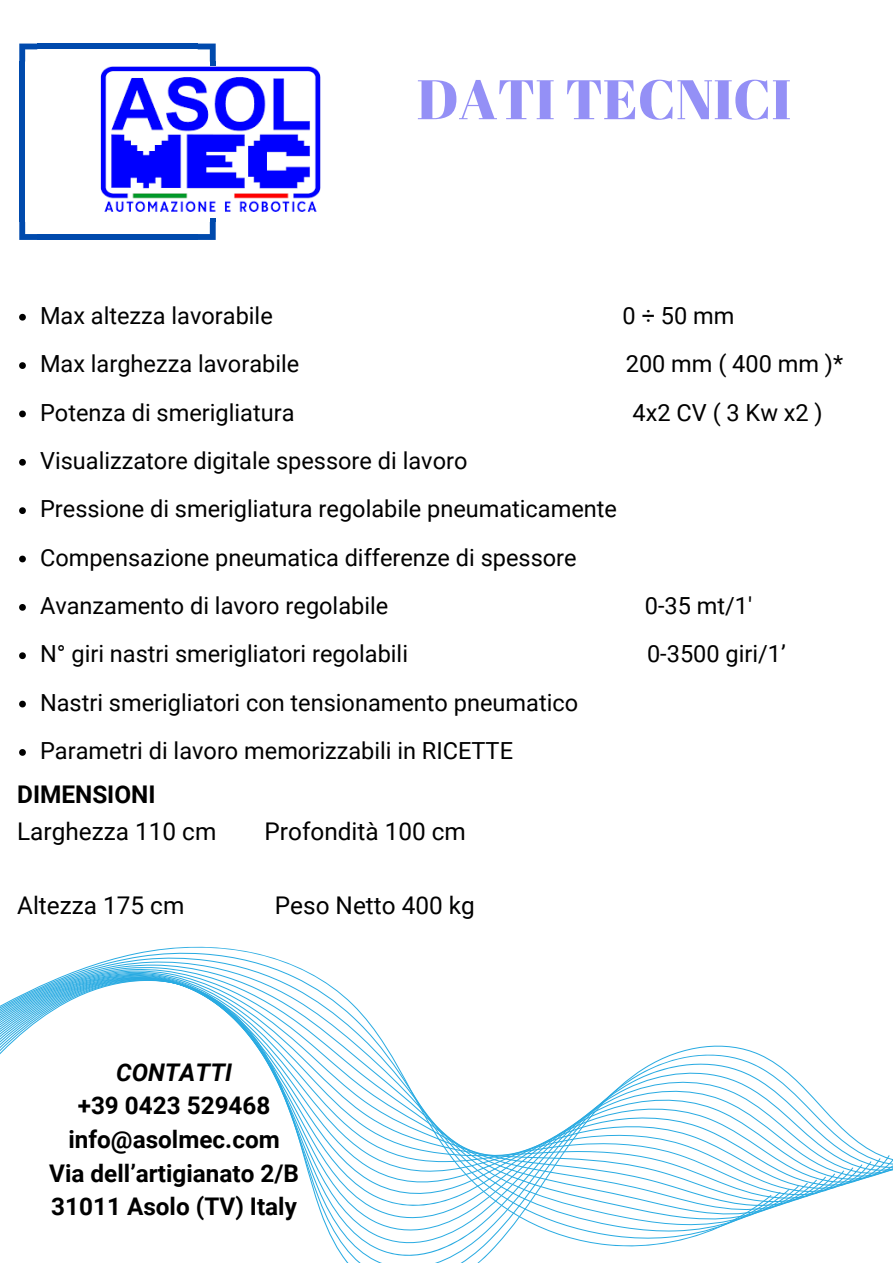
<style>
.page{position:relative;width:893px;height:1264px;background:#fff}
.page>*{position:absolute;margin:0;border:0;box-sizing:border-box;transform-origin:0 0}
.t1{font:55.65px "Abril Fatface";color:#9490f6}
.t2{font:700 24.3px "Roboto";color:#000}
.t3{font:24.3px "Roboto";color:#000}
.t4{font:italic 700 24.3px "Roboto";color:#000}
.t5{font:23.55px "Roboto";color:#000}
</style>
<div class="page">
<div style="left:210px;top:62px;width:6px;height:160px;background:#004aad"></div>
<div style="left:19px;top:62px;width:6px;height:160px;background:#004aad"></div>
<div style="left:37px;top:44px;width:161px;height:5px;background:#004aad"></div>
<div style="left:37px;top:234px;width:161px;height:6px;background:#004aad"></div>
<svg style="left:198px;top:44px;width:18px;height:18px"></svg>
<svg style="left:19px;top:44px;width:18px;height:18px"></svg>
<svg style="left:198px;top:222px;width:18px;height:18px"></svg>
<svg style="left:19px;top:222px;width:18px;height:18px"></svg>
<img style="left:100px;top:66px;width:221px;height:151px">
<svg style="left:19px;top:314px;width:7px;height:6px"></svg>
<svg style="left:19px;top:362px;width:7px;height:7px"></svg>
<svg style="left:19px;top:410px;width:7px;height:7px"></svg>
<svg style="left:19px;top:459px;width:7px;height:6px"></svg>
<svg style="left:19px;top:507px;width:7px;height:7px"></svg>
<svg style="left:19px;top:555px;width:7px;height:7px"></svg>
<svg style="left:19px;top:604px;width:7px;height:6px"></svg>
<svg style="left:19px;top:652px;width:7px;height:7px"></svg>
<svg style="left:0;top:749px;width:776px;height:513px"></svg>
<p class="t1" style="left:416px;top:60px;width:376px">DATI TECNICI</p>
<p class="t5" style="left:40px;top:302px;width:234px">Max altezza lavorabile</p>
<p class="t5" style="left:622px;top:302px;width:113px">0÷50mm</p>
<p class="t5" style="left:40px;top:350px;width:261px">Max larghezza lavorabile</p>
<p class="t5" style="left:625px;top:350px;width:219px">200 mm ( 400 mm )*</p>
<p class="t5" style="left:40px;top:399px;width:256px">Potenza di smerigliatura</p>
<p class="t5" style="left:632px;top:399px;width:192px">4x2CV(3Kwx2)</p>
<p class="t5" style="left:40px;top:447px;width:429px">Visualizzatore digitale spessore di lavoro</p>
<p class="t5" style="left:40px;top:495px;width:578px">Pressione di smerigliatura regolabile pneumaticamente</p>
<p class="t5" style="left:40px;top:544px;width:538px">Compensazione pneumatica differenze di spessore</p>
<p class="t5" style="left:40px;top:592px;width:350px">Avanzamento di lavoro regolabile</p>
<p class="t5" style="left:644px;top:592px;width:109px">0-35 mt/1'</p>
<p class="t5" style="left:40px;top:640px;width:369px">N° giri nastri smerigliatori regolabili</p>
<p class="t5" style="left:647px;top:640px;width:140px">0-3500 giri/1’</p>
<p class="t5" style="left:40px;top:689px;width:539px">Nastri smerigliatori con tensionamento pneumatico</p>
<p class="t5" style="left:40px;top:737px;width:474px">Parametri di lavoro memorizzabili in RICETTE</p>
<p class="t2" style="left:17px;top:780px;width:140px">DIMENSIONI</p>
<p class="t3" style="left:17px;top:817px;width:201px">Larghezza 110 cm</p>
<p class="t3" style="left:264px;top:817px;width:203px">Profondità 100 cm</p>
<p class="t3" style="left:17px;top:891px;width:169px">Altezza 175 cm</p>
<p class="t3" style="left:275px;top:891px;width:201px">Peso Netto 400 kg</p>
<p class="t4" style="left:116px;top:1058px;width:117px">CONTATTI</p>
<p class="t2" style="left:78px;top:1091px;width:194px">+39 0423 529468</p>
<p class="t2" style="left:68px;top:1125px;width:213px">info@asolmec.com</p>
<p class="t2" style="left:49px;top:1158px;width:251px">Via dell’artigianato 2/B</p>
<p class="t2" style="left:51px;top:1192px;width:247px">31011 Asolo (TV) Italy</p>
</div>
